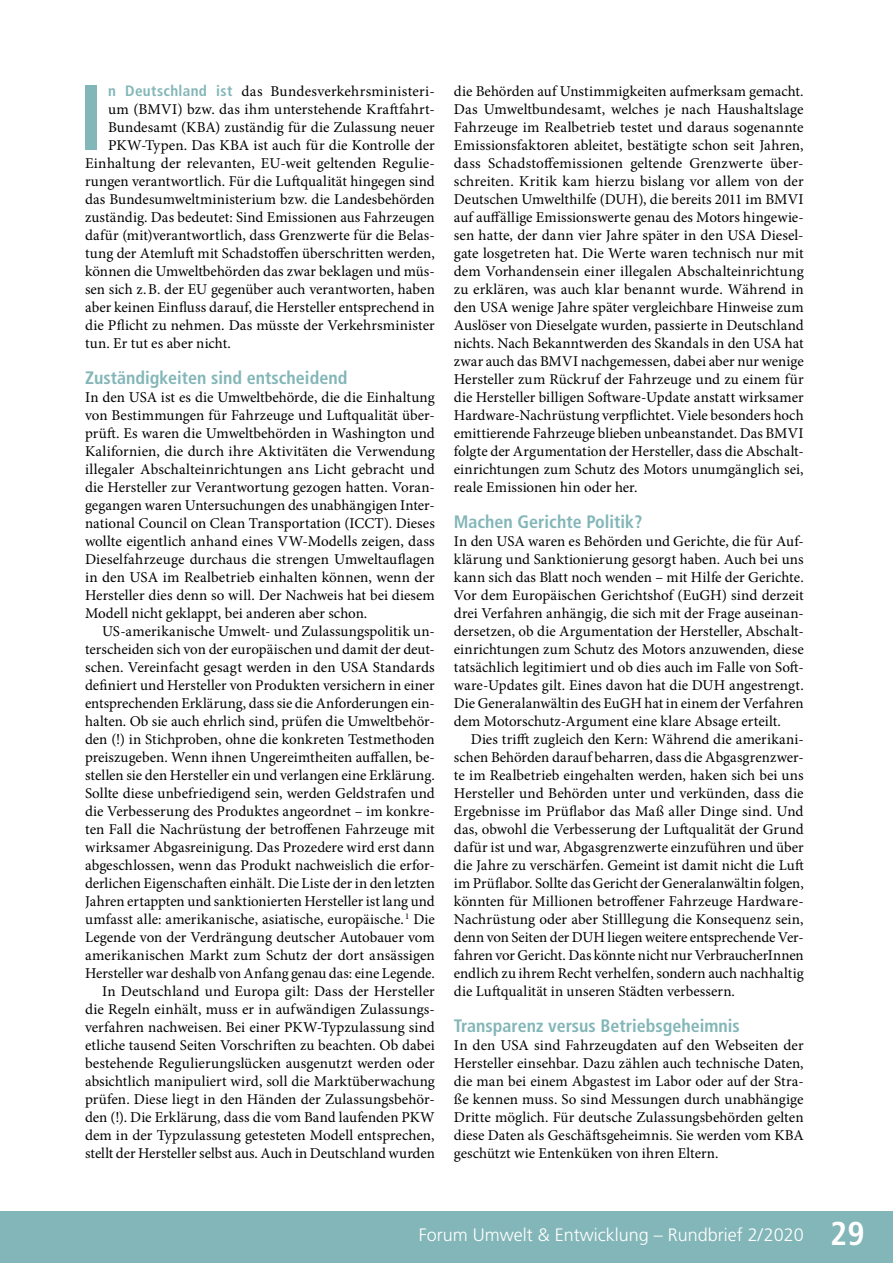
<style>
.page{position:relative;width:893px;height:1263px;background:#fff}
.page>*{position:absolute;margin:0;border:0;box-sizing:border-box;transform-origin:0 0}
.t1{font:700 condensed 92.4px "Frutiger";color:#83b6b8}
.t2{font:700 condensed 18px "Frutiger";color:#83b6b8}
.t3{font:300 18px "Frutiger";color:#fff}
.t4{font:15px/18px "Minion Pro";color:#000;text-align:justify}
.t5{font:15px "Minion Pro";letter-spacing:.02em;color:#000}
.s1{font-family:"Frutiger";font-weight:700;font-stretch:condensed;color:#83b6b8}
.s2{font-weight:700;font-stretch:condensed;font-size:33px}
</style>
<div class="page">
<div style="left:0;top:1212px;width:893px;height:51px;background:#83b6b8"></div>
<h1 class="t1" style="left:78px;top:63px;width:27px">I</h1>
<p class="t5" style="left:108px;top:81px;width:328px"><span class="s1">n Deutschland ist</span> das Bundesverkehrsministeri-</p>
<p class="t4" style="left:108px;top:100px;width:328px">um (BMVI) bzw. das ihm unterstehende Kraftfahrt-</p>
<p class="t4" style="left:108px;top:118px;width:328px">Bundesamt (KBA) zuständig für die Zulassung neuer</p>
<p class="t4" style="left:108px;top:136px;width:328px">PKW-Typen. Das KBA ist auch für die Kontrolle der</p>
<p class="t4" style="left:85px;top:154px;width:351px">Einhaltung der relevanten, EU-weit geltenden Regulie-</p>
<p class="t4" style="left:85px;top:172px;width:351px">rungen verantwortlich. Für die Luftqualität hingegen sind</p>
<p class="t4" style="left:85px;top:190px;width:351px">das Bundesumweltministerium bzw. die Landesbehörden</p>
<p class="t4" style="left:85px;top:208px;width:351px">zuständig. Das bedeutet: Sind Emissionen aus Fahrzeugen</p>
<p class="t4" style="left:85px;top:226px;width:351px">dafür (mit)verantwortlich, dass Grenzwerte für die Belas-</p>
<p class="t4" style="left:85px;top:244px;width:351px">tung der Atemluft mit Schadstoffen überschritten werden,</p>
<p class="t4" style="left:85px;top:262px;width:351px">können die Umweltbehörden das zwar beklagen und müs-</p>
<p class="t4" style="left:85px;top:280px;width:351px">sen sich z.B. der EU gegenüber auch verantworten, haben</p>
<p class="t4" style="left:85px;top:298px;width:351px">aber keinen Einfluss darauf, die Hersteller entsprechend in</p>
<p class="t4" style="left:85px;top:316px;width:351px">die Pflicht zu nehmen. Das müsste der Verkehrsminister</p>
<p class="t4" style="left:85px;top:334px;width:147px">tun. Er tut es aber nicht.</p>
<p class="t2" style="left:85px;top:367px;width:264px">Zuständigkeiten sind entscheidend</p>
<p class="t4" style="left:85px;top:388px;width:351px">In den USA ist es die Umweltbehörde, die die Einhaltung von Bestimmungen für Fahrzeuge und Luftqualität über&shy;prüft. Es waren die Umweltbehörden in Washington und Kalifornien, die durch ihre Aktivitäten die Verwendung illegaler Abschalteinrichtungen ans Licht gebracht und die Hersteller zur Verantwortung gezogen hatten. Voran&shy;gegangen waren Untersuchungen des unabhängigen Inter&shy;national Council on Clean Transportation (ICCT). Dieses wollte eigentlich anhand eines VW-Modells zeigen, dass Dieselfahrzeuge durchaus die strengen Umweltauflagen in den USA im Realbetrieb einhalten können, wenn der Hersteller dies denn so will. Der Nachweis hat bei diesem Modell nicht geklappt, bei anderen aber schon.</p>
<p class="t4" style="left:85px;top:622px;width:351px;text-align:right">US-amerikanische Umwelt- und Zulassungspolitik un&shy;terscheiden sich von der europäischen und damit der deut&shy;schen. Vereinfacht gesagt werden in den USA Standards definiert und Hersteller von Produkten versichern in einer entsprechenden Erklärung, dass sie die Anforderungen ein&shy;halten. Ob sie auch ehrlich sind, prüfen die Umweltbehör&shy;den (!) in Stichproben, ohne die konkreten Testmethoden preiszugeben. Wenn ihnen Ungereimtheiten auffallen, be&shy;stellen sie den Hersteller ein und verlangen eine Erklärung.<br>Sollte diese unbefriedigend sein, werden Geldstrafen und die Verbesserung des Produktes angeordnet – im konkre&shy;ten Fall die Nachrüstung der betroffenen Fahrzeuge mit wirksamer Abgasreinigung. Das Prozedere wird erst dann abgeschlossen, wenn das Produkt nachweislich die erfor&shy;derlichen Eigenschaften einhält. Die Liste der in den letzten Jahren ertappten und sanktionierten Hersteller ist lang und umfasst alle: amerikanische, asiatische, europäische. <sup>1</sup> Die Legende von der Verdrängung deutscher Autobauer vom amerikanischen Markt zum Schutz der dort ansässigen Hersteller war deshalb von Anfang genau das: eine Legende.<br>In Deutschland und Europa gilt: Dass der Hersteller die Regeln einhält, muss er in aufwändigen Zulassungs&shy;verfahren nachweisen. Bei einer PKW-Typzulassung sind etliche tausend Seiten Vorschriften zu beachten. Ob dabei bestehende Regulierungslücken ausgenutzt werden oder absichtlich manipuliert wird, soll die Marktüberwachung prüfen. Diese liegt in den Händen der Zulassungsbehör&shy;den (!). Die Erklärung, dass die vom Band laufenden PKW dem in der Typzulassung getesteten Modell entsprechen, stellt der Hersteller selbst aus. Auch in Deutschland wurden</p>
<p class="t4" style="left:454px;top:82px;width:351px">die Behörden auf Unstimmigkeiten aufmerksam gemacht.<br>Das Umweltbundesamt, welches je nach Haushaltslage Fahrzeuge im Realbetrieb testet und daraus sogenannte Emissionsfaktoren ableitet, bestätigte schon seit Jahren, dass Schadstoffemissionen geltende Grenzwerte über&shy;schreiten. Kritik kam hierzu bislang vor allem von der Deutschen Umwelthilfe (DUH), die bereits 2011 im BMVI auf auffällige Emissionswerte genau des Motors hingewie&shy;sen hatte, der dann vier Jahre später in den USA Diesel&shy;gate losgetreten hat. Die Werte waren technisch nur mit dem Vorhandensein einer illegalen Abschalteinrichtung zu erklären, was auch klar benannt wurde. Während in den USA wenige Jahre später vergleichbare Hinweise zum Auslöser von Dieselgate wurden, passierte in Deutschland nichts. Nach Bekanntwerden des Skandals in den USA hat zwar auch das BMVI nachgemessen, dabei aber nur wenige Hersteller zum Rückruf der Fahrzeuge und zu einem für die Hersteller billigen Software-Update anstatt wirksamer Hardware-Nachrüstung verpflichtet. Viele besonders hoch emittierende Fahrzeuge blieben unbeanstandet. Das BMVI folgte der Argumentation der Hersteller, dass die Abschalt&shy;einrichtungen zum Schutz des Motors unumgänglich sei, reale Emissionen hin oder her.</p>
<p class="t2" style="left:454px;top:511px;width:190px">Machen Gerichte Politik?</p>
<p class="t4" style="left:454px;top:532px;width:351px">In den USA waren es Behörden und Gerichte, die für Auf&shy;klärung und Sanktionierung gesorgt haben. Auch bei uns kann sich das Blatt noch wenden – mit Hilfe der Gerichte.<br>Vor dem Europäischen Gerichtshof (EuGH) sind derzeit drei Verfahren anhängig, die sich mit der Frage auseinan&shy;dersetzen, ob die Argumentation der Hersteller, Abschalt&shy;einrichtungen zum Schutz des Motors anzuwenden, diese tatsächlich legitimiert und ob dies auch im Falle von Soft&shy;ware-Updates gilt. Eines davon hat die DUH angestrengt.<br>Die Generalanwältin des EuGH hat in einem der Verfahren dem Motorschutz-Argument eine klare Absage erteilt.</p>
<p class="t4" style="left:454px;top:730px;width:351px;text-indent:17px">Dies trifft zugleich den Kern: Während die amerikani&shy;schen Behörden darauf beharren, dass die Abgasgrenzwer&shy;te im Realbetrieb eingehalten werden, haken sich bei uns Hersteller und Behörden unter und verkünden, dass die Ergebnisse im Prüflabor das Maß aller Dinge sind. Und das, obwohl die Verbesserung der Luftqualität der Grund dafür ist und war, Abgasgrenzwerte einzuführen und über die Jahre zu verschärfen. Gemeint ist damit nicht die Luft im Prüflabor. Sollte das Gericht der Generalanwältin folgen, könnten für Millionen betroffener Fahrzeuge Hardware-Nachrüstung oder aber Stilllegung die Konsequenz sein, denn von Seiten der DUH liegen weitere entsprechende Ver&shy;fahren vor Gericht. Das könnte nicht nur VerbraucherInnen endlich zu ihrem Recht verhelfen, sondern auch nachhaltig die Luftqualität in unseren Städten verbessern.</p>
<p class="t2" style="left:454px;top:1015px;width:288px">Transparenz versus Betriebsgeheimnis</p>
<p class="t4" style="left:454px;top:1036px;width:351px">In den USA sind Fahrzeugdaten auf den Webseiten der Hersteller einsehbar. Dazu zählen auch technische Daten, die man bei einem Abgastest im Labor oder auf der Stra&shy;ße kennen muss. So sind Messungen durch unabhängige Dritte möglich. Für deutsche Zulassungsbehörden gelten diese Daten als Geschäftsgeheimnis. Sie werden vom KBA geschützt wie Entenküken von ihren Eltern.</p>
<p class="t3" style="left:419px;top:1225px;width:447px">Forum Umwelt &amp; Entwicklung – Rundbrief 2/2020 <span class="s2">29</span></p>
</div>
